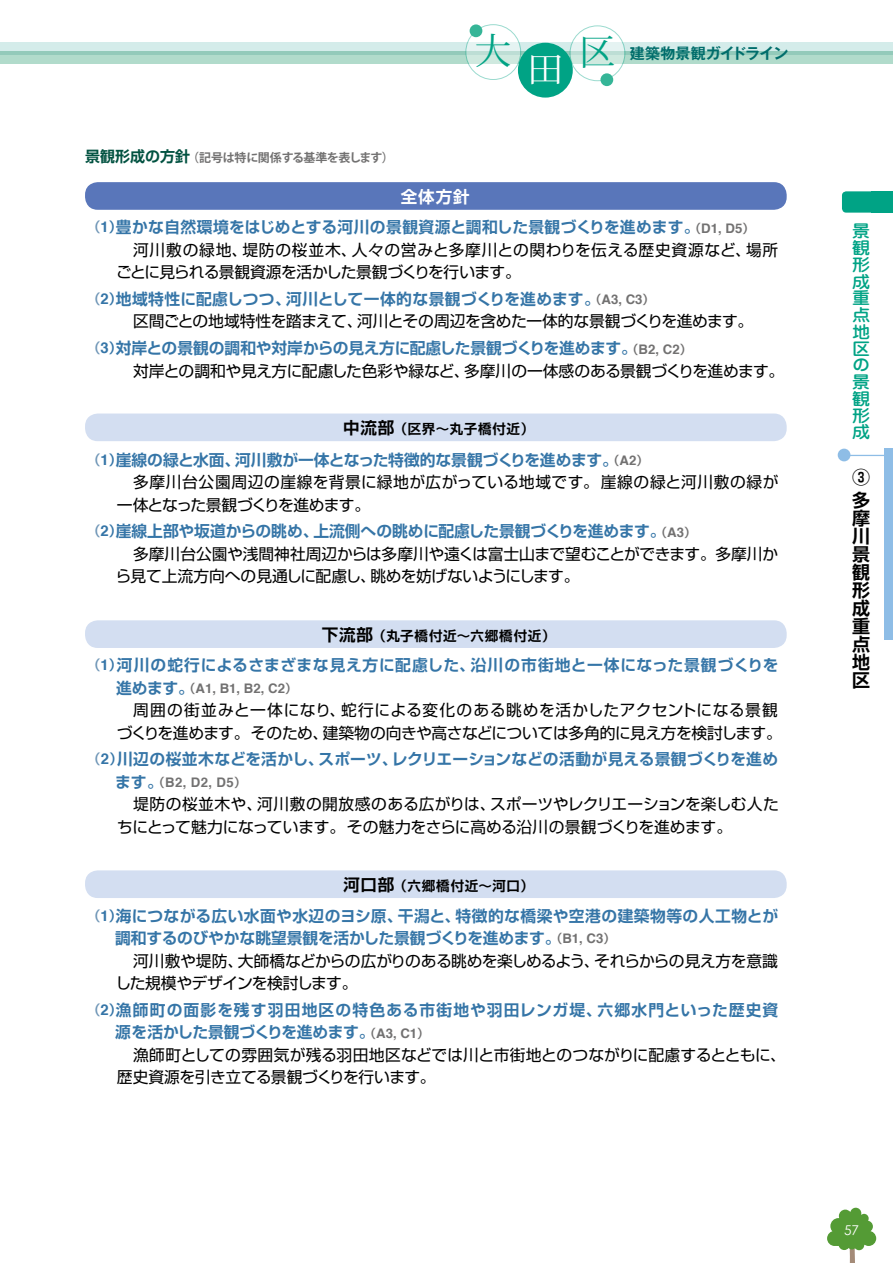
<style>
.page{position:relative;width:893px;height:1263px;background:#fff}
.page>*{position:absolute;margin:0;border:0;box-sizing:border-box;transform-origin:0 0}
.t1{font:36px "Koz Min Pro";color:#00a385}
.t2{font:36px "Koz Min Pro";color:#fff}
.t3{font:700 18px/18px "Shin Go Pro De";color:#000}
.t4{font:500 16.8px/16.8px "Jun 34 Pro";color:#00a385;text-align:justify;scale:1.08 1}
.t5{font:700 16.5px "Shin Go Pro De";color:#fff}
.t6{font:15.75px/22.5px "Shin Go Pro";letter-spacing:-.01em;color:#000}
.t7{font:700 15.75px/22.5px "Shin Go Pro De";color:#3575a7}
.t8{font:15.75px/22.5px "Shin Go Pro";letter-spacing:-.03em;color:#000}
.t9{font:700 15.75px/22.5px "Shin Go Pro De";letter-spacing:.06em;color:#3575a7}
.t10{font:15.75px/22.5px "Shin Go Pro";letter-spacing:.025em;color:#000}
.t11{font:700 15.75px "Shin Go Pro De";letter-spacing:.045em;color:#3575a7}
.t12{font:700 15.75px "Shin Go Pro De";letter-spacing:.03em;color:#3575a7}
.t13{font:700 15px "Gothic MB101 Pro De";letter-spacing:-.015em;color:#006d6b}
.t14{font:700 13.5px "Shin Go Pro De";letter-spacing:.06em;color:#000}
.t15{font:13.5px "Century Gothic";color:#fff}
.t16{font:700 13.2px "Helvetica";color:#727171}
.t17{font:700 12px "Koz Go Pro";letter-spacing:-.03em;color:#727171}
.s1{font-family:"Shin Go Pro De";font-size:15px;color:#005140}
.s2{font-size:13.5px;color:#6f96b7}
.s3{font-family:"Helvetica";font-size:14.85px}
.s4{font-size:13.5px}
.s5{font-size:12px;color:#727171}
.s6{font-family:"Helvetica";font-size:13.2px;color:#727171}
.s7{font-size:16.5px}
.s8{font-family:"Shin Go Pro De";font-size:15.75px;color:#3575a7}
.s9{font-family:"Shin Go Pro De";font-size:12px}
</style>
<div class="page">
<div style="left:842px;top:191px;width:51px;height:22px;background:#00a385;border-radius:4px"></div>
<div style="left:872px;top:191px;width:21px;height:22px;background:#00a385"></div>
<svg style="left:830px;top:1208px;width:43px;height:55px"></svg>
<div style="left:827px;top:1231px;width:15px;height:15px;background:#549b35;border-radius:50%"></div>
<div style="left:861px;top:1231px;width:15px;height:15px;background:#549b35;border-radius:50%"></div>
<div style="left:0;top:51px;width:893px;height:13px;background:#b1dbcb"></div>
<svg style="left:0;top:43px;width:893px;height:12px;background:#bee0da"></svg>
<svg style="left:466px;top:25px;width:55px;height:55px"></svg>
<div style="left:466px;top:24px;width:55px;height:56px;border:1px solid #00a385;border-radius:50%"></div>
<div style="left:470px;top:24px;width:12px;height:13px;background:#35b597;border-radius:50%"></div>
<div style="left:518px;top:43px;width:55px;height:55px;background:#00a385;border-radius:50%"></div>
<svg style="left:570px;top:26px;width:55px;height:55px"></svg>
<div style="left:570px;top:26px;width:55px;height:55px;border:1px solid #00a385;border-radius:50%"></div>
<div style="left:600px;top:73px;width:13px;height:13px;background:#35b597;border-radius:50%"></div>
<div style="left:884px;top:449px;width:9px;height:191px;background:#8ebde6"></div>
<hr style="left:846px;top:455px;width:43px;height:1px;background:#8ebde6">
<div style="left:838px;top:449px;width:12px;height:12px;background:#8ebde6;border-radius:50%"></div>
<div style="left:85px;top:182px;width:702px;height:28px;background:#5976ba;border-radius:13px"></div>
<div style="left:85px;top:413px;width:702px;height:28px;background:#d3def1;border-radius:13px"></div>
<div style="left:85px;top:620px;width:702px;height:28px;background:#d3def1;border-radius:13px"></div>
<div style="left:85px;top:870px;width:702px;height:28px;background:#d3def1;border-radius:13px"></div>
<p class="t17" style="left:85px;top:150px;width:310px"><span class="s1">景観形成の方針</span>（記号は特に関係する基準を表します）</p>
<h1 class="t1" style="left:475px;top:25px;width:37px">大</h1>
<h1 class="t2" style="left:527px;top:43px;width:37px">田</h1>
<h1 class="t1" style="left:579px;top:27px;width:37px">区</h1>
<p class="t13" style="left:630px;top:41px;width:160px">建築物景観ガイドライン</p>
<p class="t5" style="left:401px;top:183px;width:70px">全体方針</p>
<p class="t7" style="left:87px;top:214px;width:669px"><span class="s2">（</span><span class="s3">1</span><span class="s4">）</span>豊かな自然環境をはじめとする河川の景観資源と調和した景観づくりを進めます。<span class="s5">（</span><span class="s6">D1, D5</span><span class="s5">）</span></p>
<p class="t6" style="left:116px;top:237px;width:664px;text-indent:17px">河川敷の緑地、堤防の桜並木、人々の営みと多摩川との関わりを伝える歴史資源など、場所ごとに見られる景観資源を活かした景観づくりを行います。</p>
<p class="t12" style="left:87px;top:286px;width:569px"><span class="s2">（</span><span class="s3">2</span><span class="s4">）</span>地域特性に配慮しつつ、河川として一体的な景観づくりを進めます。<span class="s5">（</span><span class="s6">A3, C3</span><span class="s5">）</span></p>
<p class="t8" style="left:133px;top:308px;width:622px">区間ごとの地域特性を踏まえて、河川とその周辺を含めた一体的な景観づくりを進めます。</p>
<p class="t7" style="left:87px;top:335px;width:606px"><span class="s2">（</span><span class="s3">3</span><span class="s4">）</span>対岸との景観の調和や対岸からの見え方に配慮した景観づくりを進めます。<span class="s5">（</span><span class="s6">B2, C2</span><span class="s5">）</span></p>
<p class="t6" style="left:133px;top:358px;width:653px">対岸との調和や見え方に配慮した色彩や緑など、多摩川の一体感のある景観づくりを進めます。</p>
<p class="t14" style="left:343px;top:418px;width:193px"><span class="s7">中流部</span>（区界～丸子橋付近）</p>
<p class="t7" style="left:87px;top:446px;width:563px"><span class="s2">（</span><span class="s3">1</span><span class="s4">）</span>崖線の緑と水面、河川敷が一体となった特徴的な景観づくりを進めます。<span class="s5">（</span><span class="s6">A2</span><span class="s5">）</span></p>
<p class="t10" style="left:117px;top:469px;width:663px;text-indent:16px">多摩川台公園周辺の崖線を背景に緑地が広がっている地域です。崖線の緑と河川敷の緑が一体となった景観づくりを進めます。</p>
<p class="t7" style="left:87px;top:518px;width:611px"><span class="s2">（</span><span class="s3">2</span><span class="s4">）</span>崖線上部や坂道からの眺め、上流側への眺めに配慮した景観づくりを進めます。<span class="s5">（</span><span class="s6">A3</span><span class="s5">）</span></p>
<p class="t6" style="left:116px;top:541px;width:664px;text-indent:17px">多摩川台公園や浅間神社周辺からは多摩川や遠くは富士山まで望むことができます。多摩川から見て上流方向への見通しに配慮し、眺めを妨げないようにします。</p>
<p class="t14" style="left:322px;top:625px;width:235px"><span class="s7">下流部</span>（丸子橋付近～六郷橋付近）</p>
<p class="t11" style="left:87px;top:652px;width:693px"><span class="s2">（</span><span class="s3">1</span><span class="s4">）</span>河川の蛇行によるさまざまな見え方に配慮した、沿川の市街地と一体になった景観づくりを</p>
<p class="t16" style="left:116px;top:677px;width:182px"><span class="s8">進めます。</span><span class="s9">（</span>A1, B1, B2, C2<span class="s9">）</span></p>
<p class="t6" style="left:117px;top:697px;width:667px;text-align:right">周囲の街並みと一体になり、蛇行による変化のある眺めを活かしたアクセントになる景観<br>づくりを進めます。そのため、建築物の向きや高さなどについては多角的に見え方を検討します。</p>
<p class="t7" style="left:87px;top:746px;width:693px"><span class="s2">（</span><span class="s3">2</span><span class="s4">）</span>川辺の桜並木などを活かし、スポーツ、レクリエーションなどの活動が見える景観づくりを進め</p>
<p class="t16" style="left:115px;top:772px;width:133px"><span class="s8">ます。</span><span class="s9">（</span>B2, D2, D5<span class="s9">）</span></p>
<p class="t6" style="left:117px;top:791px;width:663px;text-indent:16px">堤防の桜並木や、河川敷の開放感のある広がりは、スポーツやレクリエーションを楽しむ人たちにとって魅力になっています。その魅力をさらに高める沿川の景観づくりを進めます。</p>
<p class="t14" style="left:343px;top:875px;width:192px"><span class="s7">河口部</span>（六郷橋付近～河口）</p>
<p class="t7" style="left:115px;top:902px;width:665px;text-indent:-28px"><span class="s2">（</span><span class="s3">1</span><span class="s4">）</span>海につながる広い水面や水辺のヨシ原、干潟と、特徴的な橋梁や空港の建築物等の人工物とが調和するのびやかな眺望景観を活かした景観づくりを進めます。<span class="s5">（</span><span class="s6">B1, C3</span><span class="s5">）</span></p>
<p class="t8" style="left:115px;top:947px;width:664px;text-indent:18px">河川敷や堤防、大師橋などからの広がりのある眺めを楽しめるよう、それらからの見え方を意識した規模やデザインを検討します。</p>
<p class="t9" style="left:115px;top:997px;width:665px;text-indent:-28px"><span class="s2">（</span><span class="s3">2</span><span class="s4">）</span>漁師町の面影を残す羽田地区の特色ある市街地や羽田レンガ堤、六郷水門といった歴史資源を活かした景観づくりを進めます。<span class="s5">（</span><span class="s6">A3, C1</span><span class="s5">）</span></p>
<p class="t6" style="left:117px;top:1042px;width:670px;text-indent:16px">漁師町としての雰囲気が残る羽田地区などでは川と市街地とのつながりに配慮するとともに、歴史資源を引き立てる景観づくりを行います。</p>
<p class="t4" style="left:852px;top:221px;width:18px">景観形成重点地区の景観形成</p>
<p class="t3" style="left:852px;top:463px;width:19px;line-height:23.5px">③多</p>
<p class="t3" style="left:852px;top:507px;width:19px;text-align:justify">摩川景観形成重点地区</p>
<p class="t15" style="left:844px;top:1222px;width:16px">57</p>
</div>
